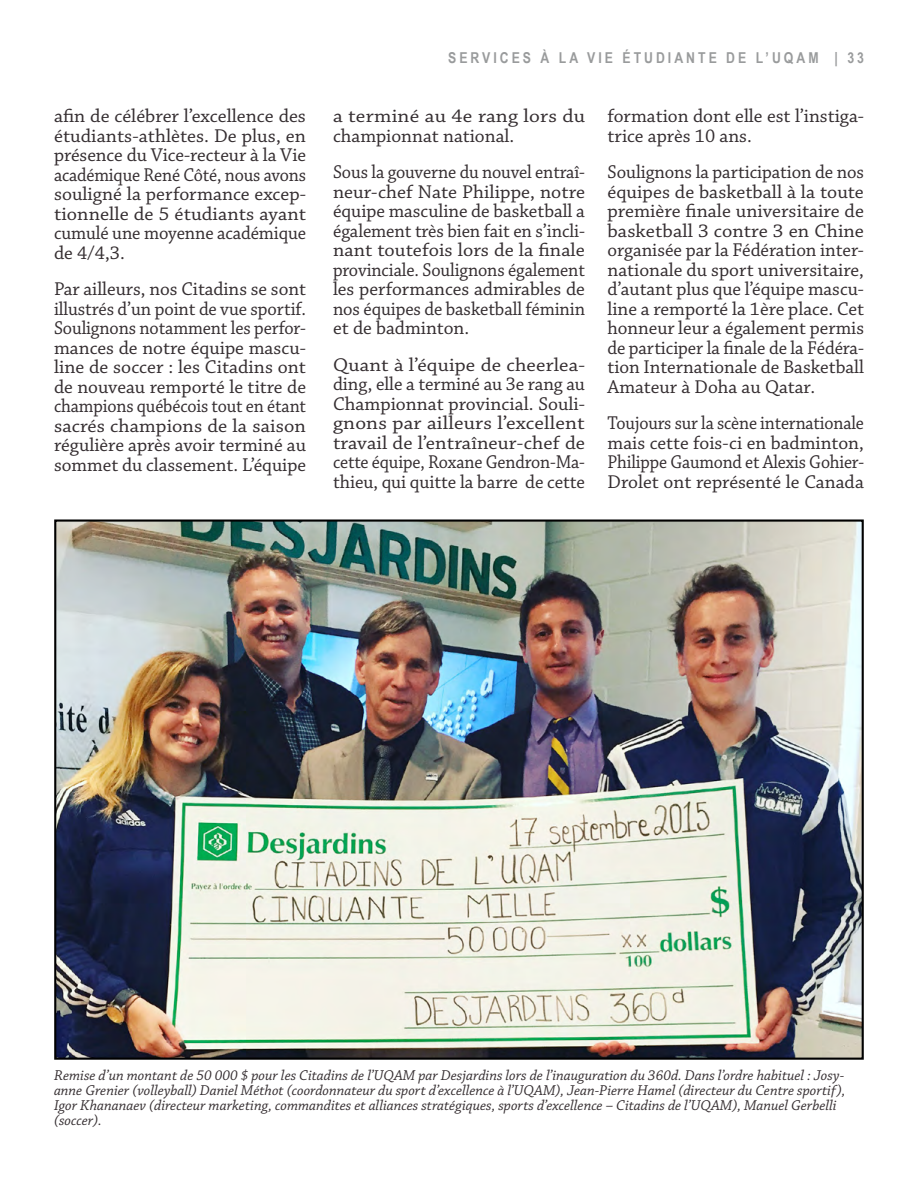
<style>
.page{position:relative;width:918px;height:1188px;background:#fff}
.page>*{position:absolute;margin:0;border:0;box-sizing:border-box;transform-origin:0 0}
.t1{font:19.5px/19.5px "Chaparral Pro";color:#342d30;text-align:justify}
.t2{font:19.5px/19.5px "Chaparral Pro";color:#342d30;text-align:justify;scale:.96 1}
.t3{font:19.5px/19.5px "Chaparral Pro";color:#342d30;text-align:justify;scale:.94 1}
.t4{font:19.5px/19.5px "Chaparral Pro";color:#342d30;text-align:justify;scale:1.08 1}
.t5{font:19.5px/19.5px "Chaparral Pro";color:#342d30;text-align:justify;scale:.93 1}
.t6{font:19.5px/19.5px "Chaparral Pro";color:#342d30;scale:1.1 1}
.t7{font:italic 15px/15px "Chaparral Pro";color:#342d30}
.t8{font:700 15px "Arial Narrow";letter-spacing:.2em;color:#999b9c}
</style>
<div class="page">
<img style="left:57px;top:522px;width:804px;height:535px">
<p class="t1" style="left:54px;top:107px;width:254px">afin de célébrer l’excellence des étudiants-athlètes. De plus, en présence du Vice-recteur à la Vie académique René Côté, nous avons souligné la performance excep&shy;tionnelle de 5 étudiants ayant cumulé une moyenne académique de 4/4,3.</p>
<p class="t1" style="left:54px;top:280px;width:254px">Par ailleurs, nos Citadins se sont illustrés d’un point de vue sportif.<br>Soulignons notamment les perfor&shy;mances de notre équipe mascu&shy;line de soccer : les Citadins ont de nouveau remporté le titre de champions québécois tout en étant sacrés champions de la saison régulière après avoir terminé au sommet du classement. L’équipe</p>
<p class="t8" style="left:448px;top:47px;width:417px">SERVICES À LA VIE ÉTUDIANTE DE L’UQAM | 33</p>
<p class="t6" style="left:333px;top:107px;width:231px">a terminé au 4e rang lors du championnat national.</p>
<p class="t3" style="left:333px;top:163px;width:270px">Sous la gouverne du nouvel entraî&shy;neur-chef Nate Philippe, notre équipe masculine de basketball a également très bien fait en s’incli&shy;nant toutefois lors de la finale provinciale. Soulignons également les performances admirables de nos équipes de basketball féminin et de badminton.</p>
<p class="t4" style="left:333px;top:356px;width:235px">Quant à l’équipe de cheerlea&shy;ding, elle a terminé au 3e rang au Championnat provincial. Souli&shy;gnons par ailleurs l’excellent travail de l’entraîneur-chef de cette équipe, Roxane Gendron-Ma&shy;thieu, qui quitte la barre de cette</p>
<p class="t1" style="left:608px;top:107px;width:258px">formation dont elle est l’instiga&shy;trice après 10 ans.</p>
<p class="t2" style="left:608px;top:163px;width:269px">Soulignons la participation de nos équipes de basketball à la toute première finale universitaire de basketball 3 contre 3 en Chine organisée par la Fédération inter&shy;nationale du sport universitaire, d’autant plus que l’équipe mascu&shy;line a remporté la 1ère place. Cet honneur leur a également permis de participer la finale de la Fédéra&shy;tion Internationale de Basketball Amateur à Doha au Qatar.</p>
<p class="t5" style="left:608px;top:414px;width:277px">Toujours sur la scène internationale mais cette fois-ci en badminton, Philippe Gaumond et Alexis Gohier-Drolet ont représenté le Canada</p>
<p class="t7" style="left:54px;top:1068px;width:793px">Remise d’un montant de 50 000 $ pour les Citadins de l’UQAM par Desjardins lors de l’inauguration du 360d. Dans l’ordre habituel : Josy&shy;anne Grenier (volleyball) Daniel Méthot (coordonnateur du sport d’excellence à l’UQAM), Jean-Pierre Hamel (directeur du Centre sportif), Igor Khananaev (directeur marketing, commandites et alliances stratégiques, sports d’excellence – Citadins de l’UQAM), Manuel Gerbelli (soccer).</p>
</div>
